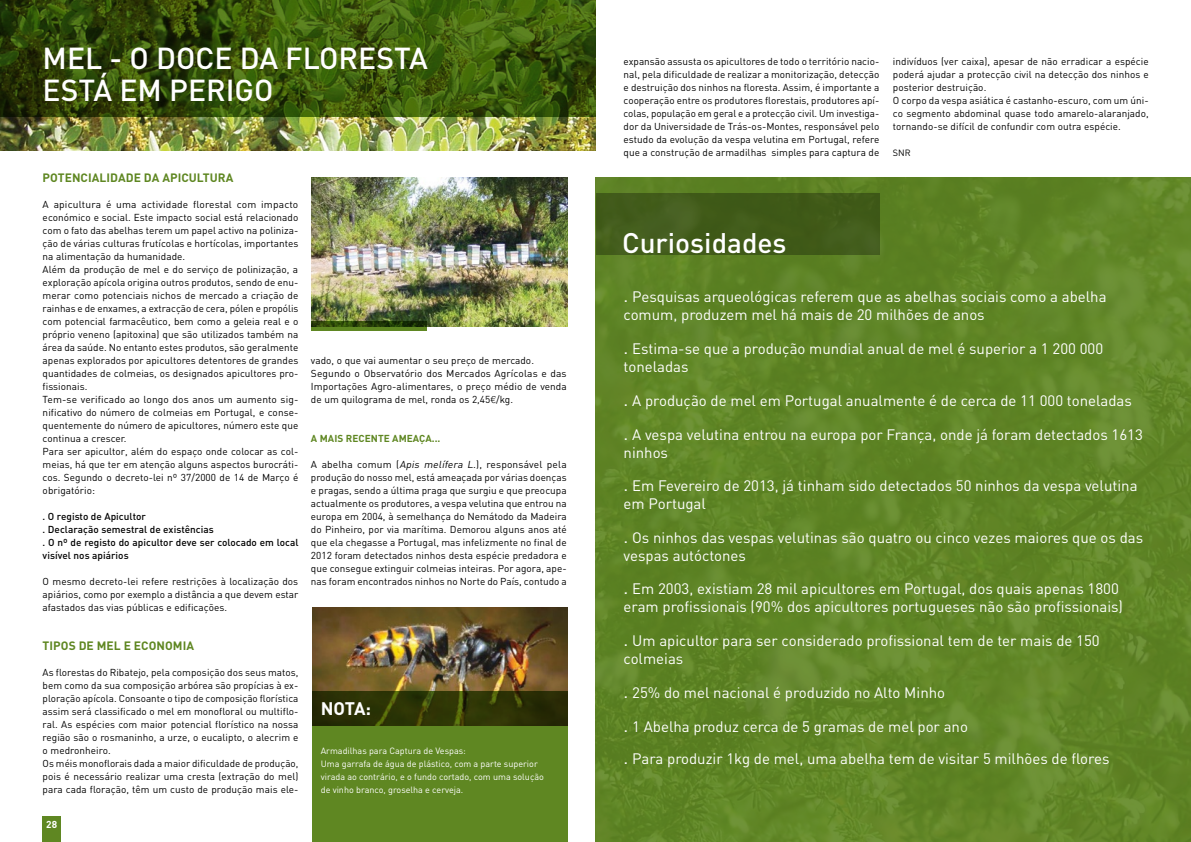
<style>
.page{position:relative;width:1191px;height:842px;background:#fff}
.page>*{position:absolute;margin:0;border:0;box-sizing:border-box;transform-origin:0 0}
.t1{font:500 30px/32px "DIN";color:#fff}
.t2{font:500 28px "DIN";color:#fff}
.t3{font:700 18px "DIN";color:#fff}
.t4{font:15px/18px "DIN";color:#fff}
.t5{font:700 12px "DIN";letter-spacing:.005em;color:#5f8722}
.t6{font:10px/13px "DIN";letter-spacing:.005em;color:#000}
.t7{font:500 10px/13px "DIN";letter-spacing:.005em;color:#000}
.t8{font:700 10px "DIN";letter-spacing:.005em;color:#5f8722}
.t9{font:700 10px "DIN";color:#fff}
.t10{font:9px/13px "DIN";color:#fff}
.t11{font:9px "DIN";color:#000}
.s1{font-family:"Helvetica";font-weight:300}
.s2{font-style:italic}
.s3{font-size:18px}
</style>
<div class="page">
<div style="left:43px;top:816px;width:18px;height:26px;background:#5f8722"></div>
<img style="left:0;top:117px;width:596px;height:33px">
<svg style="left:0;top:0;width:596px;height:117px;background:#37520b"></svg>
<img style="left:312px;top:607px;width:255px;height:84px">
<svg style="left:312px;top:691px;width:255px;height:151px;background:#53731b"></svg>
<img style="left:312px;top:177px;width:255px;height:149px">
<svg style="left:312px;top:321px;width:115px;height:10px"></svg>
<div style="left:596px;top:177px;width:595px;height:665px;background:#5f8722"></div>
<div style="left:596px;top:193px;width:283px;height:61px;background:#415b19"></div>
<h1 class="t1" style="left:43px;top:41px;width:387px">MEL - O DOCE DA FLORESTA<br>ESTÁ EM PERIGO</h1>
<p class="t5" style="left:43px;top:170px;width:192px">POTENCIALIDADE DA APICULTURA</p>
<p class="t6" style="left:43px;top:198px;width:257px">A apicultura é uma actividade florestal com impacto económico e social. Este impacto social está relacionado com o fato das abelhas terem um papel activo na poliniza&shy;ção de várias culturas frutícolas e hortícolas, importantes na alimentação da humanidade.<br>Além da produção de mel e do serviço de polinização, a exploração apícola origina outros produtos, sendo de enu&shy;merar como potenciais nichos de mercado a criação de rainhas e de enxames, a extracção de cera, pólen e propólis com potencial farmacêutico, bem como a geleia real e o próprio veneno (apitoxina) que são utilizados também na área da saúde. No entanto estes produtos, são geralmente apenas explorados por apicultores detentores de grandes quantidades de colmeias, os designados apicultores pro&shy;fissionais.<br>Tem-se verificado ao longo dos anos um aumento sig&shy;nificativo do número de colmeias em Portugal, e conse&shy;quentemente do número de apicultores, número este que continua a crescer.<br>Para ser apicultor, além do espaço onde colocar as col&shy;meias, há que ter em atenção alguns aspectos burocráti&shy;cos. Segundo o decreto-lei nº 37/2000 de 14 de Março é obrigatório:</p>
<p class="t7" style="left:43px;top:510px;width:257px">. O registo de Apicultor<br>. Declaração semestral de existências<br>. O nº de registo do apicultor deve ser colocado em local visível nos apiários</p>
<p class="t6" style="left:43px;top:575px;width:257px;text-align:justify">O mesmo decreto-lei refere restrições à localização dos apiários, como por exemplo a distância a que devem estar afastados das vias públicas e edificações.</p>
<p class="t5" style="left:43px;top:638px;width:153px">TIPOS DE MEL E ECONOMIA</p>
<p class="t6" style="left:43px;top:666px;width:257px">As florestas do Ribatejo, pela composição dos seus matos, bem como da sua composição arbórea são propícias à ex&shy;ploração apícola. Consoante o tipo de composição florística assim será classificado o mel em monofloral ou multiflo&shy;ral. As espécies com maior potencial florístico na nossa região são o rosmaninho, a urze, o eucalipto, o alecrim e o medronheiro.<br>Os méis monoflorais dada a maior dificuldade de produção, pois é necessário realizar uma cresta (extração do mel) para cada floração, têm um custo de produção mais ele-</p>
<p class="t9" style="left:46px;top:818px;width:12px">28</p>
<p class="t6" style="left:311px;top:354px;width:257px">vado, o que vai aumentar o seu preço de mercado.<br>Segundo o Observatório dos Mercados Agrícolas e das Importações Agro-alimentares, o preço médio de venda de um quilograma de mel, ronda os 2,45<span class="s1">€</span>/kg.</p>
<p class="t8" style="left:311px;top:432px;width:131px">A MAIS RECENTE AMEAÇA...</p>
<p class="t6" style="left:311px;top:458px;width:257px;text-align:justify">A abelha comum (<span class="s2">Apis melífera L.</span>), responsável pela produção do nosso mel, está ameaçada por várias doenças e pragas, sendo a última praga que surgiu e que preocupa actualmente os produtores, a vespa velutina que entrou na europa em 2004, à semelhança do Nemátodo da Madeira do Pinheiro, por via marítima. Demorou alguns anos até que ela chegasse a Portugal, mas infelizmente no final de 2012 foram detectados ninhos desta espécie predadora e que consegue extinguir colmeias inteiras. Por agora, ape&shy;nas foram encontrados ninhos no Norte do País, contudo a</p>
<h3 class="t3" style="left:321px;top:697px;width:52px">NOTA:</h3>
<p class="t10" style="left:321px;top:744px;width:225px">Armadilhas para Captura de Vespas:<br>Uma garrafa de água de plástico, com a parte superior virada ao contrário, e o fundo cortado, com uma solução de vinho branco, groselha e cerveja.</p>
<p class="t6" style="left:623px;top:55px;width:257px;text-align:justify">expansão assusta os apicultores de todo o território nacio&shy;nal, pela dificuldade de realizar a monitorização, detecção e destruição dos ninhos na floresta. Assim, é importante a cooperação entre os produtores florestais, produtores apí&shy;colas, população em geral e a protecção civil. Um investiga&shy;dor da Universidade de Trás-os-Montes, responsável pelo estudo da evolução da vespa velutina em Portugal, refere que a construção de armadilhas simples para captura de</p>
<p class="t6" style="left:893px;top:55px;width:257px">indivíduos (ver caixa), apesar de não erradicar a espécie poderá ajudar a protecção civil na detecção dos ninhos e posterior destruição.<br>O corpo da vespa asiática é castanho-escuro, com um úni&shy;co segmento abdominal quase todo amarelo-alaranjado, tornando-se difícil de confundir com outra espécie.</p>
<p class="t11" style="left:893px;top:147px;width:19px">SNR</p>
<h2 class="t2" style="left:622px;top:225px;width:166px">Curiosidades</h2>
<h3 class="t4" style="left:623px;top:287px;width:484px"><span class="s3">.</span> Pesquisas arqueológicas referem que as abelhas sociais como a abelha comum, produzem mel há mais de 20 milhões de anos</h3>
<h3 class="t4" style="left:623px;top:340px;width:481px"><span class="s3">.</span> Estima-se que a produção mundial anual de mel é superior a 1 200 000 toneladas</h3>
<h3 class="t4" style="left:623px;top:391px;width:510px"><span class="s3">.</span> A produção de mel em Portugal anualmente é de cerca de 11 000 toneladas</h3>
<h3 class="t4" style="left:623px;top:425px;width:521px"><span class="s3">.</span> A vespa velutina entrou na europa por França, onde já foram detectados 1613 ninhos</h3>
<h3 class="t4" style="left:623px;top:477px;width:515px"><span class="s3">.</span> Em Fevereiro de 2013, já tinham sido detectados 50 ninhos da vespa velutina em Portugal</h3>
<h3 class="t4" style="left:623px;top:528px;width:521px"><span class="s3">.</span> Os ninhos das vespas velutinas são quatro ou cinco vezes maiores que os das vespas autóctones</h3>
<h3 class="t4" style="left:623px;top:580px;width:501px"><span class="s3">.</span> Em 2003, existiam 28 mil apicultores em Portugal, dos quais apenas 1800 eram profissionais (90% dos apicultores portugueses não são profissionais)</h3>
<h3 class="t4" style="left:623px;top:631px;width:477px"><span class="s3">.</span> Um apicultor para ser considerado profissional tem de ter mais de 150 colmeias</h3>
<h3 class="t4" style="left:623px;top:684px;width:323px"><span class="s3">.</span> 25% do mel nacional é produzido no Alto Minho</h3>
<h3 class="t4" style="left:623px;top:710px;width:487px;line-height:31.7px"><span class="s3">.</span> 1 Abelha produz cerca de 5 gramas de mel por ano<br><span class="s3">.</span> Para produzir 1kg de mel, uma abelha tem de visitar 5 milhões de flores</h3>
</div>
